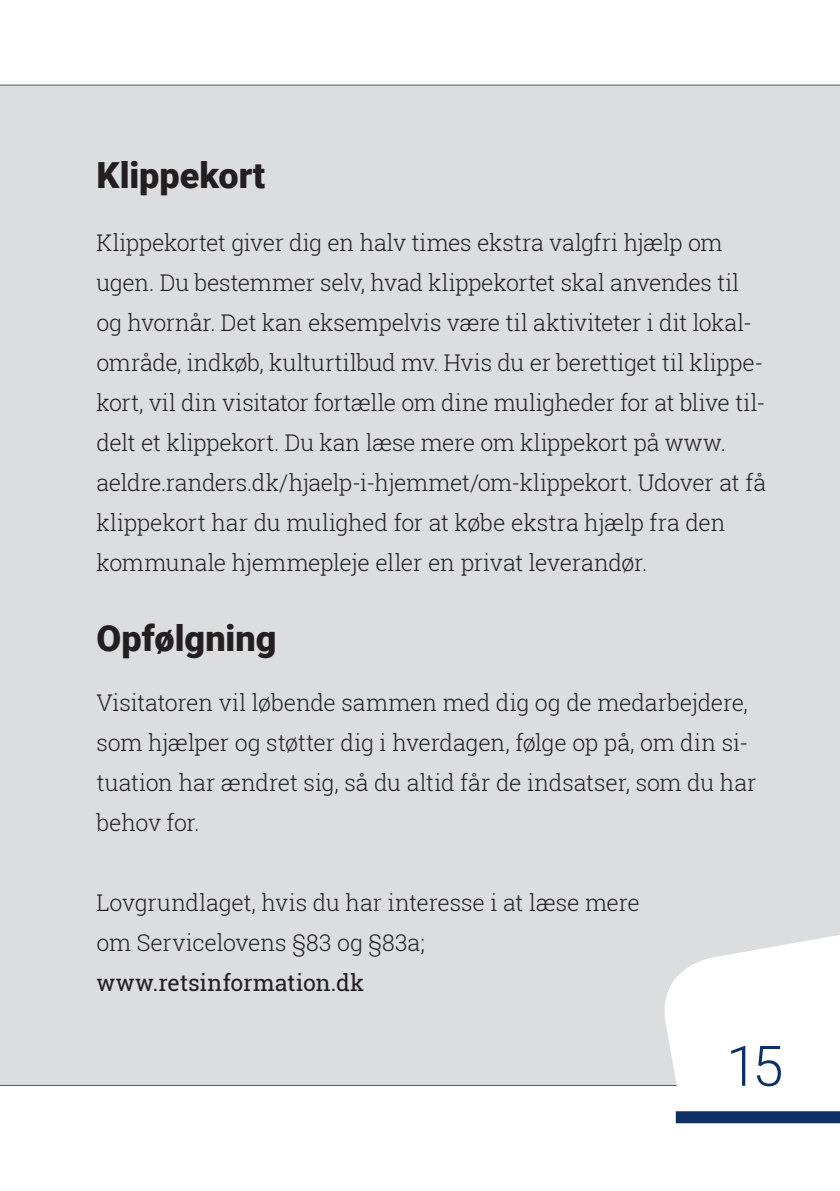
<style>
.page{position:relative;width:840px;height:1191px;background:#fff}
.page>*{position:absolute;margin:0;border:0;box-sizing:border-box;transform-origin:0 0}
.t1{font:300 56px "Roboto";color:#0d3166}
.t2{font:900 36px "Roboto";color:#231f20}
.t3{font:300 23px/40px "Roboto Slab";letter-spacing:-.01em;color:#231f20}
.t4{font:23px "Roboto Slab";letter-spacing:-.005em;color:#231f20}
</style>
<div class="page">
<div style="left:0;top:85px;width:839px;height:1000px;background:#dcdddf"></div>
<svg style="left:664px;top:935px;width:175px;height:189px;fill:#fff"></svg>
<div style="left:675px;top:1111px;width:164px;height:12px;background:#0d3166"></div>
<hr style="left:0;top:85px;width:839px;height:1px;background:#57585a">
<hr style="left:0;top:1085px;width:676px;height:1px;background:#57585a">
<h2 class="t2" style="left:96px;top:150px;width:170px">Klippekort</h2>
<p class="t3" style="left:96px;top:222px;width:670px">Klippekortet giver dig en halv times ekstra valgfri hjælp om ugen. Du bestemmer selv, hvad klippekortet skal anvendes til og hvornår. Det kan eksempelvis være til aktiviteter i dit lokal&shy;område, indkøb, kulturtilbud mv. Hvis du er berettiget til klippe&shy;kort, vil din visitator fortælle om dine muligheder for at blive til&shy;delt et klippekort. Du kan læse mere om klippekort på www. aeldre.randers.dk/hjaelp-i-hjemmet/om-klippekort. Udover at få klippekort har du mulighed for at købe ekstra hjælp fra den kommunale hjemmepleje eller en privat leverandør.</p>
<h2 class="t2" style="left:96px;top:613px;width:181px">Opfølgning</h2>
<p class="t3" style="left:96px;top:682px;width:661px">Visitatoren vil løbende sammen med dig og de medarbejdere, som hjælper og støtter dig i hverdagen, følge op på, om din si&shy;tuation har ændret sig, så du altid får de indsatser, som du har behov for.</p>
<p class="t3" style="left:96px;top:882px;width:544px">Lovgrundlaget, hvis du har interesse i at læse mere om Servicelovens §83 og §83a;</p>
<p class="t4" style="left:96px;top:967px;width:269px">www.retsinformation.dk</p>
<h1 class="t1" style="left:725px;top:1026px;width:59px">15</h1>
</div>
